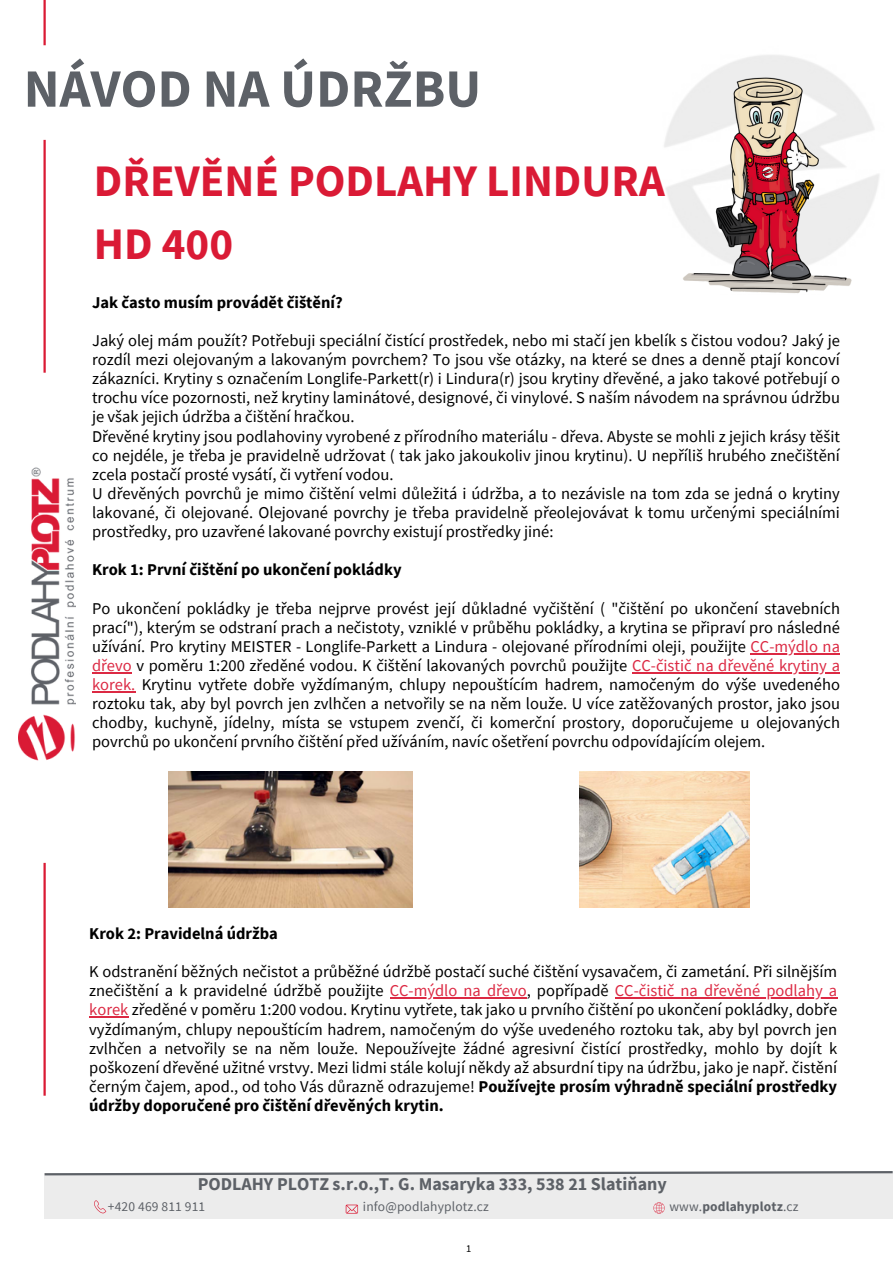
<style>
.page{position:relative;width:893px;height:1264px;background:#fff}
.page>*{position:absolute;margin:0;border:0;box-sizing:border-box;transform-origin:0 0}
.t1{font:700 54px "Source Sans Pro";color:#5d6167}
.t2{font:700 45px/63px "Source Sans Pro";color:#da1a35}
.t3{font:700 18px "Source Sans Pro";color:#5d6167}
.t4{font:16.5px/19px "Source Sans Pro";color:#000;text-align:justify}
.t5{font:700 16.5px "Source Sans Pro";color:#000}
.t6{font:13.5px "Source Sans Pro";letter-spacing:.01em;color:#5d6167}
.t7{font:700 13.5px "Source Sans Pro";letter-spacing:.01em;color:#5d6167}
.t8{font:10.5px "Source Sans Pro";color:#000}
.s1{color:#dc2943}
.s2{font-weight:700}
.s3{font-weight:400}
</style>
<div class="page">
<hr style="left:43px;top:140px;width:3px;height:233px;background:#da1a34">
<img style="left:19px;top:467px;width:56px;height:294px">
<hr style="left:43px;top:862px;width:3px;height:233px;background:#da1a34">
<hr style="left:43px;top:0;width:3px;height:45px;background:#da1a34">
<div style="left:45px;top:1173px;width:847px;height:45px;background:#ececec"></div>
<svg style="left:44px;top:1171px;width:848px;height:5px"></svg>
<svg style="left:345px;top:1204px;width:13px;height:9px"></svg>
<svg style="left:653px;top:1202px;width:11px;height:11px"></svg>
<svg style="left:94px;top:1200px;width:12px;height:13px"></svg>
<hr style="left:750px;top:653px;width:89px;height:1px;background:#dc2943">
<hr style="left:92px;top:672px;width:40px;height:1px;background:#dc2943">
<hr style="left:632px;top:672px;width:207px;height:1px;background:#dc2943">
<hr style="left:92px;top:691px;width:43px;height:1px;background:#dc2943">
<img style="left:665px;top:55px;width:210px;height:238px">
<img style="left:169px;top:771px;width:244px;height:136px">
<img style="left:580px;top:771px;width:169px;height:136px">
<hr style="left:390px;top:997px;width:136px;height:1px;background:#dc2943">
<hr style="left:615px;top:997px;width:222px;height:1px;background:#dc2943">
<hr style="left:89px;top:1016px;width:39px;height:1px;background:#dc2943">
<p class="t1" style="left:24px;top:54px;width:459px">NÁVOD NA ÚDRŽBU</p>
<p class="t2" style="left:94px;top:149px;width:572px">DŘEVĚNÉ PODLAHY LINDURA<br>HD 400</p>
<p class="t5" style="left:92px;top:291px;width:252px">Jak často musím provádět čištění?</p>
<p class="t4" style="left:92px;top:330px;width:749px">Jaký olej mám použít? Potřebuji speciální čistící prostředek, nebo mi stačí jen kbelík s čistou vodou? Jaký je rozdíl mezi olejovaným a lakovaným povrchem? To jsou vše otázky, na které se dnes a denně ptají koncoví zákazníci. Krytiny s označením Longlife-Parkett(r) i Lindura(r) jsou krytiny dřevěné, a jako takové potřebují o trochu více pozornosti, než krytiny laminátové, designové, či vinylové. S naším návodem na správnou údržbu je však jejich údržba a čištění hračkou.</p>
<p class="t4" style="left:92px;top:426px;width:749px">Dřevěné krytiny jsou podlahoviny vyrobené z přírodního materiálu - dřeva. Abyste se mohli z jejich krásy těšit co nejdéle, je třeba je pravidelně udržovat ( tak jako jakoukoliv jinou krytinu). U nepříliš hrubého znečištění zcela postačí prosté vysátí, či vytření vodou.</p>
<p class="t4" style="left:92px;top:483px;width:749px">U dřevěných povrchů je mimo čištění velmi důležitá i údržba, a to nezávisle na tom zda se jedná o krytiny lakované, či olejované. Olejované povrchy je třeba pravidelně přeolejovávat k tomu určenými speciálními prostředky, pro uzavřené lakované povrchy existují prostředky jiné:</p>
<p class="t5" style="left:92px;top:559px;width:311px">Krok 1: První čištění po ukončení pokládky</p>
<p class="t4" style="left:92px;top:598px;width:749px">Po ukončení pokládky je třeba nejprve provést její důkladné vyčištění ( "čištění po ukončení stavebních prací"), kterým se odstraní prach a nečistoty, vzniklé v průběhu pokládky, a krytina se připraví pro následné užívání. Pro krytiny MEISTER - Longlife-Parkett a Lindura - olejované přírodními oleji, použijte <span class="s1">CC-mýdlo na dřevo</span> v poměru 1:200 zředěné vodou. K čištění lakovaných povrchů použijte <span class="s1">CC-čistič na dřevěné krytiny a korek.</span> Krytinu vytřete dobře vyždímaným, chlupy nepouštícím hadrem, namočeným do výše uvedeného roztoku tak, aby byl povrch jen zvlhčen a netvořily se na něm louže. U více zatěžovaných prostor, jako jsou chodby, kuchyně, jídelny, místa se vstupem zvenčí, či komerční prostory, doporučujeme u olejovaných povrchů po ukončení prvního čištění před užíváním, navíc ošetření povrchu odpovídajícím olejem.</p>
<p class="t5" style="left:89px;top:922px;width:190px">Krok 2: Pravidelná údržba</p>
<p class="t4" style="left:89px;top:961px;width:749px">K odstranění běžných nečistot a průběžné údržbě postačí suché čištění vysavačem, či zametání. Při silnějším znečištění a k pravidelné údržbě použijte <span class="s1">CC-mýdlo na dřevo</span>, popřípadě <span class="s1">CC-čistič na dřevěné podlahy a korek</span> zředěné v poměru 1:200 vodou. Krytinu vytřete, tak jako u prvního čištění po ukončení pokládky, dobře vyždímaným, chlupy nepouštícím hadrem, namočeným do výše uvedeného roztoku tak, aby byl povrch jen zvlhčen a netvořily se na něm louže. Nepoužívejte žádné agresivní čistící prostředky, mohlo by dojít k poškození dřevěné užitné vrstvy. Mezi lidmi stále kolují někdy až absurdní tipy na údržbu, jako je např. čistění černým čajem, apod., od toho Vás důrazně odrazujeme! <span class="s2">Používejte prosím výhradně speciální prostředky údržby doporučené pro čištění dřevěných krytin.</span></p>
<p class="t3" style="left:198px;top:1172px;width:470px">PODLAHY PLOTZ s.r.o.,T. G. Masaryka 333, 538 21 Slatiňany</p>
<p class="t6" style="left:108px;top:1197px;width:99px">+420 469 811 911</p>
<p class="t6" style="left:363px;top:1197px;width:127px">info@podlahyplotz.cz</p>
<p class="t8" style="left:466px;top:1241px;width:7px">1</p>
<p class="t7" style="left:669px;top:1198px;width:131px"><span class="s3">www.</span>podlahyplotz<span class="s3">.cz</span></p>
</div>
